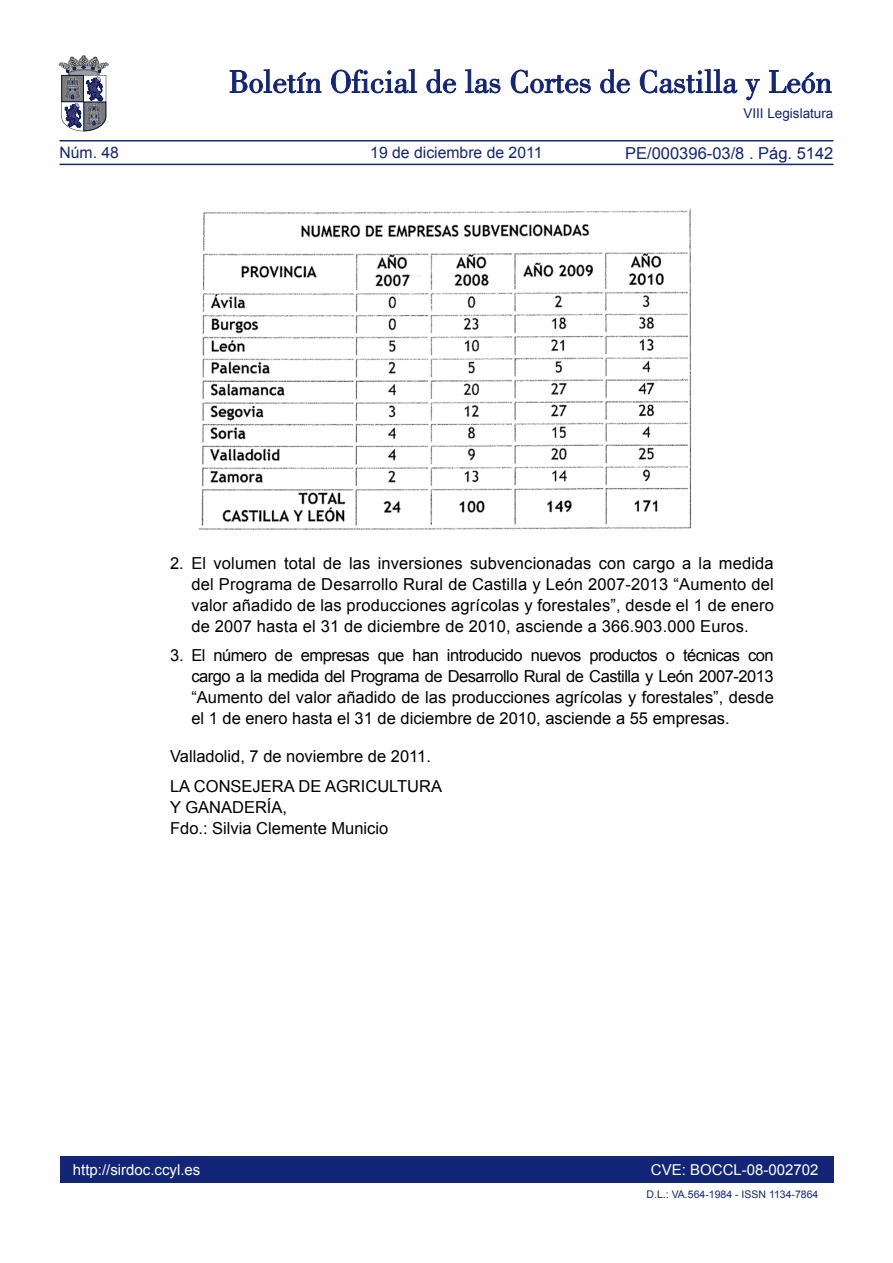
<style>
.page{position:relative;width:893px;height:1263px;background:#fff}
.page>*{position:absolute;margin:0;border:0;box-sizing:border-box;transform-origin:0 0}
.t1{font:16.5px/21px "Arial";color:#000;text-align:justify}
.t2{font:16.5px "Arial";color:#132577}
.t3{font:15.75px "Arial";color:#132577}
.t4{font:15px "Arial";color:#fff}
.t5{font:13.5px "Arial";color:#132577}
.t6{font:10.5px "Arial";color:#132577}
</style>
<div class="page">
<div style="left:60px;top:1157px;width:773px;height:26px;background:#132577"></div>
<hr style="left:60px;top:164px;width:773px;height:1px;background:#132577">
<hr style="left:60px;top:140px;width:773px;height:1px;background:#132577">
<svg style="left:230px;top:69px;width:91px;height:24px"></svg>
<svg style="left:331px;top:69px;width:86px;height:24px"></svg>
<svg style="left:426px;top:69px;width:30px;height:24px"></svg>
<svg style="left:465px;top:69px;width:35px;height:24px"></svg>
<svg style="left:511px;top:70px;width:80px;height:23px"></svg>
<svg style="left:600px;top:69px;width:30px;height:24px"></svg>
<svg style="left:640px;top:69px;width:97px;height:24px"></svg>
<svg style="left:745px;top:79px;width:15px;height:21px"></svg>
<svg style="left:769px;top:70px;width:62px;height:23px"></svg>
<svg style="left:59px;top:55px;width:49px;height:76px"></svg>
<img style="left:198px;top:208px;width:494px;height:322px">
<p class="t3" style="left:60px;top:142px;width:61px">Núm. 48</p>
<p class="t3" style="left:370px;top:142px;width:174px">19 de diciembre de 2011</p>
<p class="t5" style="left:743px;top:105px;width:92px">VIII Legislatura</p>
<p class="t2" style="left:625px;top:142px;width:210px">PE/000396-03/8 . Pág. 5142</p>
<p class="t1" style="left:191px;top:553px;width:584px;text-indent:-21px">2. El volumen total de las inversiones subvencionadas con cargo a la medida del Programa de Desarrollo Rural de Castilla y León 2007-2013 “Aumento del valor añadido de las producciones agrícolas y forestales”, desde el 1 de enero de 2007 hasta el 31 de diciembre de 2010, asciende a 366.903.000 Euros.</p>
<p class="t1" style="left:191px;top:645px;width:584px;text-indent:-21px">3. El número de empresas que han introducido nuevos productos o técnicas con cargo a la medida del Programa de Desarrollo Rural de Castilla y León 2007-2013 “Aumento del valor añadido de las producciones agrícolas y forestales”, desde el 1 de enero hasta el 31 de diciembre de 2010, asciende a 55 empresas.</p>
<p class="t1" style="left:170px;top:742px;width:274px;line-height:29.5px">Valladolid, 7 de noviembre de 2011.<br>LA CONSEJERA DE AGRICULTURA</p>
<p class="t1" style="left:170px;top:797px;width:220px">Y GANADERÍA,<br>Fdo.: Silvia Clemente Municio</p>
<p class="t4" style="left:73px;top:1159px;width:129px">http://sirdoc.ccyl.es</p>
<p class="t4" style="left:651px;top:1159px;width:169px">CVE: BOCCL-08-002702</p>
<p class="t6" style="left:647px;top:1188px;width:173px">D.L.: VA.564-1984 - ISSN 1134-7864</p>
</div>
